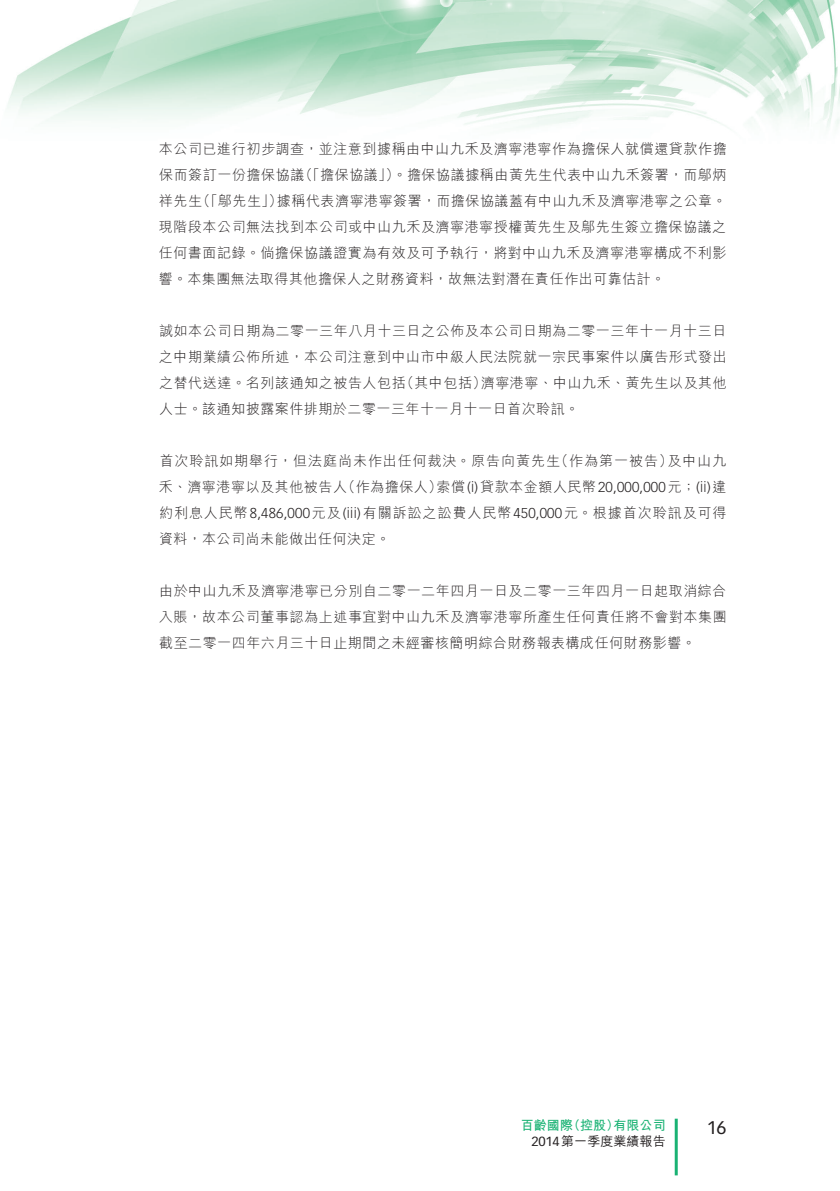
<style>
.page{position:relative;width:840px;height:1191px;background:#fff}
.page>*{position:absolute;margin:0;border:0;box-sizing:border-box;transform-origin:0 0}
.t1{font:18px "Vectora LT Std";color:#231f20}
.t2{font:300 14px/26px "M Hei HK";letter-spacing:.04em;color:#231f20}
.t3{font:300 14px/26px "M Hei HK";letter-spacing:.065em;color:#231f20}
.t4{font:300 14px "Vectora LT Std";letter-spacing:.015em;color:#231f20}
.t5{font:300 14px "M Hei HK";letter-spacing:.07em;color:#231f20}
.t6{font:500 13px/16px "M Hei HK";letter-spacing:.005em;color:#231f20}
.t7{font:700 13px "M Hei HK";letter-spacing:.005em;color:#19b273}
.s1{font-family:"M Hei HK"}
.s2{font-family:"Vectora LT Std"}
.s3{font-weight:700;color:#19b273}
.s4{font-family:"Vectora LT Std";font-weight:400}
</style>
<div class="page">
<img style="left:7px;top:0;width:832px;height:1176px">
<hr style="left:674px;top:1118px;width:3px;height:57px;background:#19b273">
<p class="t2" style="left:159px;top:136px;width:569px;text-align:right">本公司已進行初步調查，並注意到據稱由中山九禾及濟寧港寧作為擔保人就償還貸款作擔（「擔保協議」）。擔保協議據稱由黃先生代表中山九禾簽署，而鄔炳</p>
<p class="t2" style="left:277px;top:162px;width:451px;text-indent:-118px">保而簽訂一份擔保協議<br>據稱代表濟寧港寧簽署，而擔保協議蓋有中山九禾及濟寧港寧之公章。</p>
<p class="t2" style="left:196px;top:188px;width:88px">（「鄔先生」）</p>
<p class="t2" style="left:159px;top:188px;width:569px">祥先生<br>現階段本公司無法找到本公司或中山九禾及濟寧港寧授權黃先生及鄔先生簽立擔保協議之任何書面記錄。倘擔保協議證實為有效及可予執行，將對中山九禾及濟寧港寧構成不利影響。本集團無法取得其他擔保人之財務資料，故無法對潛在責任作出可靠估計。</p>
<p class="t2" style="left:159px;top:318px;width:569px;text-align:right">誠如本公司日期為二零一三年八月十三日之公佈及本公司日期為二零一三年十一月十三日之中期業績公佈所述，本公司注意到中山市中級人民法院就一宗民事案件以廣告形式發出濟寧港寧、中山九禾、黃先生以及其他</p>
<p class="t2" style="left:400px;top:370px;width:88px">（其中包括）</p>
<p class="t2" style="left:159px;top:370px;width:421px">之替代送達。名列該通知之被告人包括<br>人士。該通知披露案件排期於二零一三年十一月十一日首次聆訊。</p>
<p class="t5" style="left:159px;top:454px;width:402px">首次聆訊如期舉行，但法庭尚未作出任何裁決。原告向黃先生</p>
<p class="t4" style="left:436px;top:479px;width:291px"><span class="s1">索償</span> )i( <span class="s1">貸款本金額人民幣</span>20,000,000<span class="s1">元；</span> ( <span class="s1">違</span>)i i</p>
<p class="t2" style="left:554px;top:448px;width:120px">（作為第一被告）</p>
<p class="t2" style="left:667px;top:448px;width:60px">及中山九</p>
<p class="t2" style="left:341px;top:474px;width:102px">（作為擔保人）</p>
<p class="t3" style="left:159px;top:474px;width:569px">禾、濟寧港寧以及其他被告人<br>約利息人民幣<span class="s2">8,486,000</span>元及<span class="s2">(iii)</span>有關訴訟之訟費人民幣<span class="s2">450,000</span>元。根據首次聆訊及可得資料，本公司尚未能做出任何決定。</p>
<p class="t2" style="left:159px;top:578px;width:569px;text-align:justify">由於中山九禾及濟寧港寧已分別自二零一二年四月一日及二零一三年四月一日起取消綜合入賬，故本公司董事認為上述事宜對中山九禾及濟寧港寧所產生任何責任將不會對本集團截至二零一四年六月三十日止期間之未經審核簡明綜合財務報表構成任何財務影響。</p>
<p class="t7" style="left:567px;top:1116px;width:53px">（控股）</p>
<p class="t6" style="left:531px;top:1116px;width:136px;text-indent:-11px"><span class="s3">百齡國際<br></span><span class="s4">2014</span>第一季度業績報告</p>
<p class="t1" style="left:706px;top:1116px;width:21px">16</p>
<p class="t7" style="left:613px;top:1116px;width:54px">有限公司</p>
</div>
